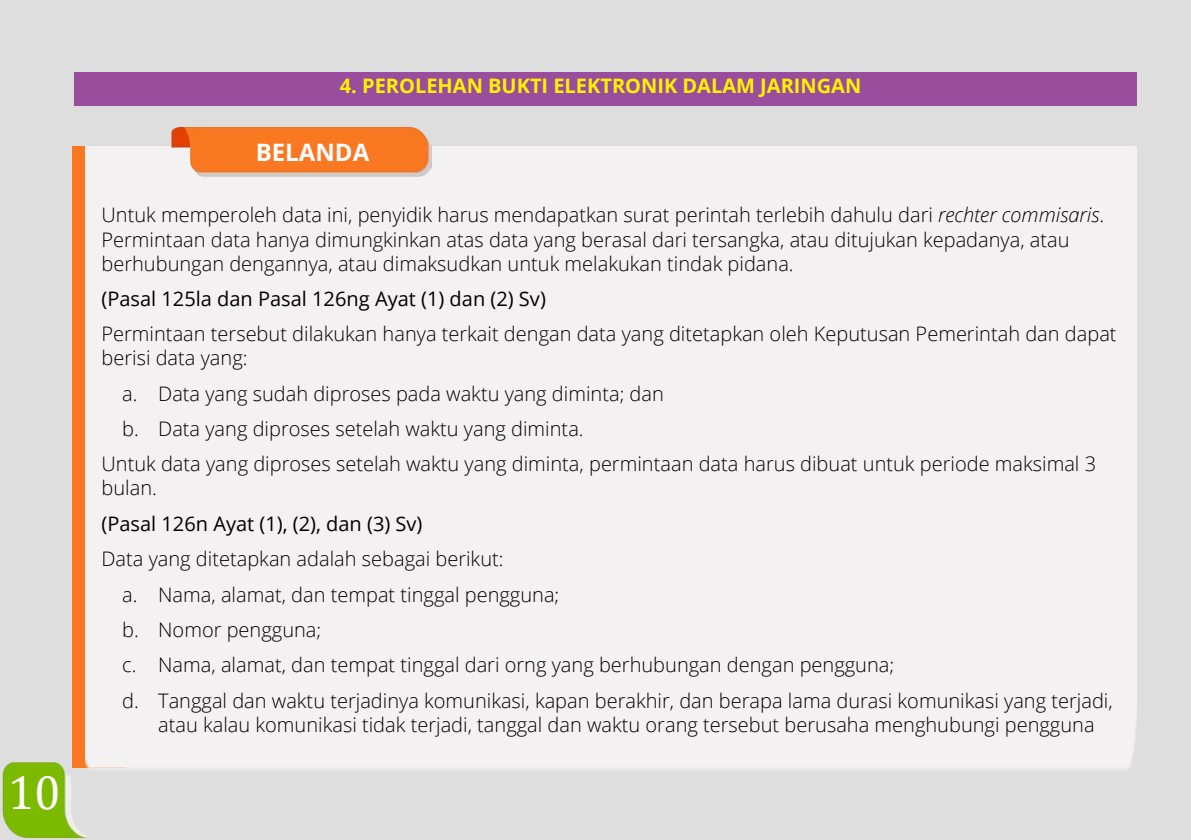
<style>
.page{position:relative;width:1191px;height:840px;background:#fff}
.page>*{position:absolute;margin:0;border:0;box-sizing:border-box;transform-origin:0 0}
.t1{font:48px "Cambria";color:#fff}
.t2{font:700 24px "Open Sans";color:#fff}
.t3{font:300 20px/35.4px "Open Sans";color:#000}
.t4{font:20px "Open Sans";color:#000}
.t5{font:700 20px "Open Sans";color:#fff200}
.s1{font-style:italic}
</style>
<div class="page">
<div style="left:0;top:0;width:1191px;height:839px;background:#dedede"></div>
<div style="left:74px;top:72px;width:1062px;height:34px;background:#9a4c9d"></div>
<div style="left:72px;top:146px;width:13px;height:613px;background:#f97821"></div>
<div style="left:85px;top:146px;width:1051px;height:623px;background:#f3f1f1"></div>
<img style="left:164px;top:126px;width:267px;height:53px">
<img style="left:2px;top:759px;width:84px;height:80px">
<h1 class="t1" style="left:8px;top:763px;width:55px">10</h1>
<p class="t5" style="left:340px;top:72px;width:523px">4. PEROLEHAN BUKTI ELEKTRONIK DALAM JARINGAN</p>
<p class="t2" style="left:256px;top:135px;width:115px">BELANDA</p>
<p class="t3" style="left:101px;top:202px;width:1004px;line-height:24px">Untuk memperoleh data ini, penyidik harus mendapatkan surat perintah terlebih dahulu dari <span class="s1">rechter commisaris</span>.<br>Permintaan data hanya dimungkinkan atas data yang berasal dari tersangka, atau ditujukan kepadanya, atau berhubungan dengannya, atau dimaksudkan untuk melakukan tindak pidana.</p>
<p class="t4" style="left:101px;top:285px;width:446px">(Pasal 125la dan Pasal 126ng Ayat (1) dan (2) Sv)</p>
<p class="t3" style="left:101px;top:321px;width:1016px;line-height:24px">Permintaan tersebut dilakukan hanya terkait dengan data yang ditetapkan oleh Keputusan Pemerintah dan dapat berisi data yang:</p>
<p class="t3" style="left:122px;top:375px;width:543px">a. Data yang sudah diproses pada waktu yang diminta; dan</p>
<p class="t3" style="left:122px;top:410px;width:463px">b. Data yang diproses setelah waktu yang diminta.</p>
<p class="t3" style="left:101px;top:445px;width:996px">Untuk data yang diproses setelah waktu yang diminta, permintaan data harus dibuat untuk periode maksimal 3</p>
<p class="t3" style="left:101px;top:469px;width:57px">bulan.</p>
<p class="t4" style="left:101px;top:509px;width:322px">(Pasal 126n Ayat (1), (2), dan (3) Sv)</p>
<p class="t3" style="left:122px;top:540px;width:992px;text-indent:-21px">Data yang ditetapkan adalah sebagai berikut:<br>a. Nama, alamat, dan tempat tinggal pengguna;<br>b. Nomor pengguna;<br>c. Nama, alamat, dan tempat tinggal dari orng yang berhubungan dengan pengguna;<br>d. Tanggal dan waktu terjadinya komunikasi, kapan berakhir, dan berapa lama durasi komunikasi yang terjadi,</p>
<p class="t3" style="left:158px;top:705px;width:938px">atau kalau komunikasi tidak terjadi, tanggal dan waktu orang tersebut berusaha menghubungi pengguna</p>
</div>
